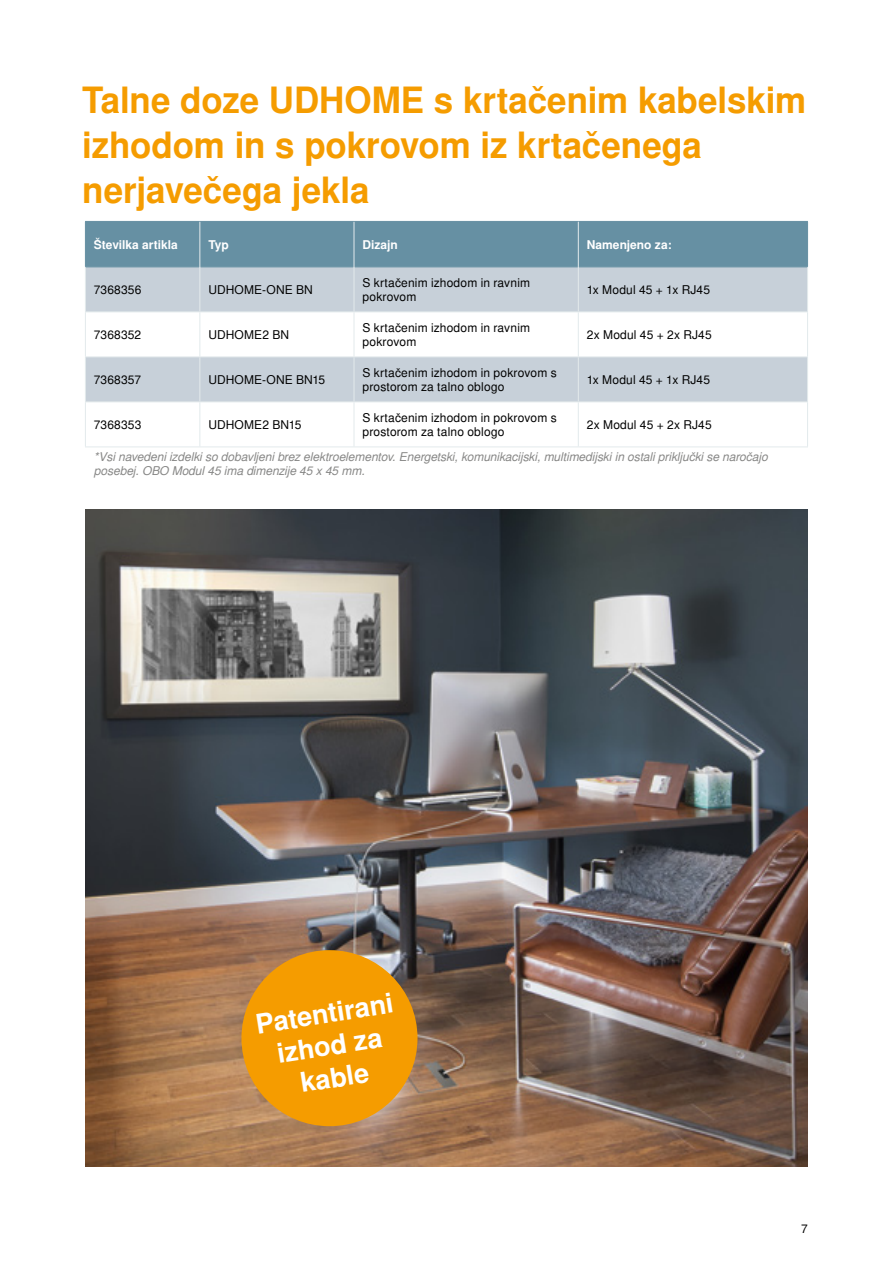
<style>
.page{position:relative;width:893px;height:1263px;background:#fff}
.page>*{position:absolute;margin:0;border:0;box-sizing:border-box;transform-origin:0 0}
.t1{font:700 36px/45px "Nimbus San L";color:#f59c00}
.t2{font:700 27px/32.4px "Nimbus San L";color:#fff;text-align:center}
.t3{font:12px/14.4px "Nimbus San L";letter-spacing:.015em;color:#000}
.t4{font:italic 12px/14.4px "Nimbus San L";letter-spacing:-.005em;color:#878786}
.t5{font:700 12px "Nimbus San L";color:#fff}
</style>
<div class="page">
<img style="left:85px;top:509px;width:723px;height:657px">
<div style="left:86px;top:222px;width:721px;height:44px;background:#6690a3"></div>
<svg style="left:86px;top:267px;width:721px;height:134px;fill:#c7d0d9"></svg>
<hr style="left:85px;top:221px;width:115px;height:1px;background:#6690a3">
<hr style="left:85px;top:222px;width:1px;height:44px;background:#6690a3">
<hr style="left:200px;top:221px;width:154px;height:1px;background:#6690a3">
<hr style="left:354px;top:221px;width:224px;height:1px;background:#6690a3">
<hr style="left:578px;top:221px;width:230px;height:1px;background:#6690a3">
<hr style="left:807px;top:222px;width:1px;height:44px;background:#6690a3">
<hr style="left:85px;top:266px;width:114px;height:1px;background:#6690a3">
<hr style="left:200px;top:266px;width:154px;height:1px;background:#6690a3">
<hr style="left:354px;top:266px;width:224px;height:1px;background:#6690a3">
<hr style="left:579px;top:266px;width:229px;height:1px;background:#6690a3">
<hr style="left:85px;top:267px;width:1px;height:44px;background:#e3eaec">
<hr style="left:199px;top:267px;width:1px;height:44px;background:#e3eaec">
<hr style="left:354px;top:267px;width:1px;height:44px;background:#e3eaec">
<hr style="left:85px;top:311px;width:115px;height:1px;background:#e3eaec">
<hr style="left:85px;top:312px;width:1px;height:44px;background:#e3eaec">
<hr style="left:200px;top:311px;width:154px;height:1px;background:#e3eaec">
<hr style="left:199px;top:312px;width:1px;height:44px;background:#e3eaec">
<hr style="left:354px;top:311px;width:224px;height:1px;background:#e3eaec">
<hr style="left:354px;top:312px;width:1px;height:44px;background:#e3eaec">
<hr style="left:85px;top:356px;width:115px;height:1px;background:#e3eaec">
<hr style="left:85px;top:357px;width:1px;height:44px;background:#e3eaec">
<hr style="left:200px;top:356px;width:154px;height:1px;background:#e3eaec">
<hr style="left:199px;top:357px;width:1px;height:44px;background:#e3eaec">
<hr style="left:354px;top:356px;width:224px;height:1px;background:#e3eaec">
<hr style="left:354px;top:357px;width:1px;height:44px;background:#e3eaec">
<hr style="left:85px;top:401px;width:115px;height:1px;background:#e3eaec">
<hr style="left:85px;top:402px;width:1px;height:44px;background:#e3eaec">
<hr style="left:200px;top:401px;width:154px;height:1px;background:#e3eaec">
<hr style="left:199px;top:402px;width:1px;height:44px;background:#e3eaec">
<hr style="left:354px;top:401px;width:224px;height:1px;background:#e3eaec">
<hr style="left:354px;top:402px;width:1px;height:44px;background:#e3eaec">
<hr style="left:85px;top:446px;width:115px;height:1px;background:#e3eaec">
<hr style="left:200px;top:446px;width:154px;height:1px;background:#e3eaec">
<hr style="left:354px;top:446px;width:224px;height:1px;background:#e3eaec">
<hr style="left:199px;top:222px;width:1px;height:45px;background:#e3eaec">
<hr style="left:354px;top:222px;width:1px;height:45px;background:#e3eaec">
<hr style="left:578px;top:222px;width:1px;height:45px;background:#e3eaec">
<hr style="left:578px;top:267px;width:1px;height:44px;background:#e3eaec">
<hr style="left:807px;top:267px;width:1px;height:44px;background:#e3eaec">
<hr style="left:578px;top:356px;width:230px;height:1px;background:#e3eaec">
<hr style="left:578px;top:357px;width:1px;height:44px;background:#e3eaec">
<hr style="left:807px;top:357px;width:1px;height:44px;background:#e3eaec">
<hr style="left:578px;top:446px;width:230px;height:1px;background:#e3eaec">
<hr style="left:578px;top:311px;width:230px;height:1px;background:#e3eaec">
<hr style="left:578px;top:312px;width:1px;height:44px;background:#e3eaec">
<hr style="left:807px;top:312px;width:1px;height:44px;background:#e3eaec">
<hr style="left:578px;top:401px;width:230px;height:1px;background:#e3eaec">
<hr style="left:578px;top:402px;width:1px;height:44px;background:#e3eaec">
<hr style="left:807px;top:402px;width:1px;height:44px;background:#e3eaec">
<div style="left:241px;top:950px;width:176px;height:176px;background:#f59c00;border-radius:50%"></div>
<h1 class="t1" style="left:82px;top:79px;width:725px">Talne doze UDHOME s krtačenim kabelskim izhodom in s pokrovom iz krtačenega nerjavečega jekla</h1>
<p class="t5" style="left:94px;top:237px;width:85px">Številka artikla</p>
<p class="t5" style="left:208px;top:237px;width:22px">Typ</p>
<p class="t5" style="left:362px;top:237px;width:37px">Dizajn</p>
<p class="t5" style="left:587px;top:237px;width:86px">Namenjeno za:</p>
<p class="t3" style="left:94px;top:283px;width:49px">7368356</p>
<p class="t3" style="left:208px;top:283px;width:106px">UDHOME-ONE BN</p>
<p class="t3" style="left:362px;top:276px;width:169px">S krtačenim izhodom in ravnim pokrovom</p>
<p class="t3" style="left:587px;top:283px;width:125px">1x Modul 45 + 1x RJ45</p>
<p class="t3" style="left:94px;top:328px;width:49px">7368352</p>
<p class="t3" style="left:208px;top:328px;width:82px">UDHOME2 BN</p>
<p class="t3" style="left:362px;top:321px;width:169px">S krtačenim izhodom in ravnim pokrovom</p>
<p class="t3" style="left:587px;top:328px;width:126px">2x Modul 45 + 2x RJ45</p>
<p class="t3" style="left:94px;top:373px;width:49px">7368357</p>
<p class="t3" style="left:208px;top:373px;width:118px">UDHOME-ONE BN15</p>
<p class="t3" style="left:362px;top:366px;width:196px">S krtačenim izhodom in pokrovom s prostorom za talno oblogo</p>
<p class="t3" style="left:587px;top:373px;width:125px">1x Modul 45 + 1x RJ45</p>
<p class="t3" style="left:94px;top:418px;width:49px">7368353</p>
<p class="t3" style="left:208px;top:418px;width:95px">UDHOME2 BN15</p>
<p class="t3" style="left:362px;top:411px;width:196px">S krtačenim izhodom in pokrovom s prostorom za talno oblogo</p>
<p class="t3" style="left:587px;top:418px;width:126px">2x Modul 45 + 2x RJ45</p>
<p class="t4" style="left:94px;top:449px;width:675px">*Vsi navedeni izdelki so dobavljeni brez elektroelementov. Energetski, komunikacijski, multimedijski in ostali priključki se naročajo posebej. OBO Modul 45 ima dimenzije 45 x 45 mm.</p>
<h2 class="t2" style="left:254px;top:1009px;width:140px;rotate:-9deg">Patentirani izhod za kable</h2>
<p class="t3" style="left:801px;top:1222px;width:8px">7</p>
</div>
